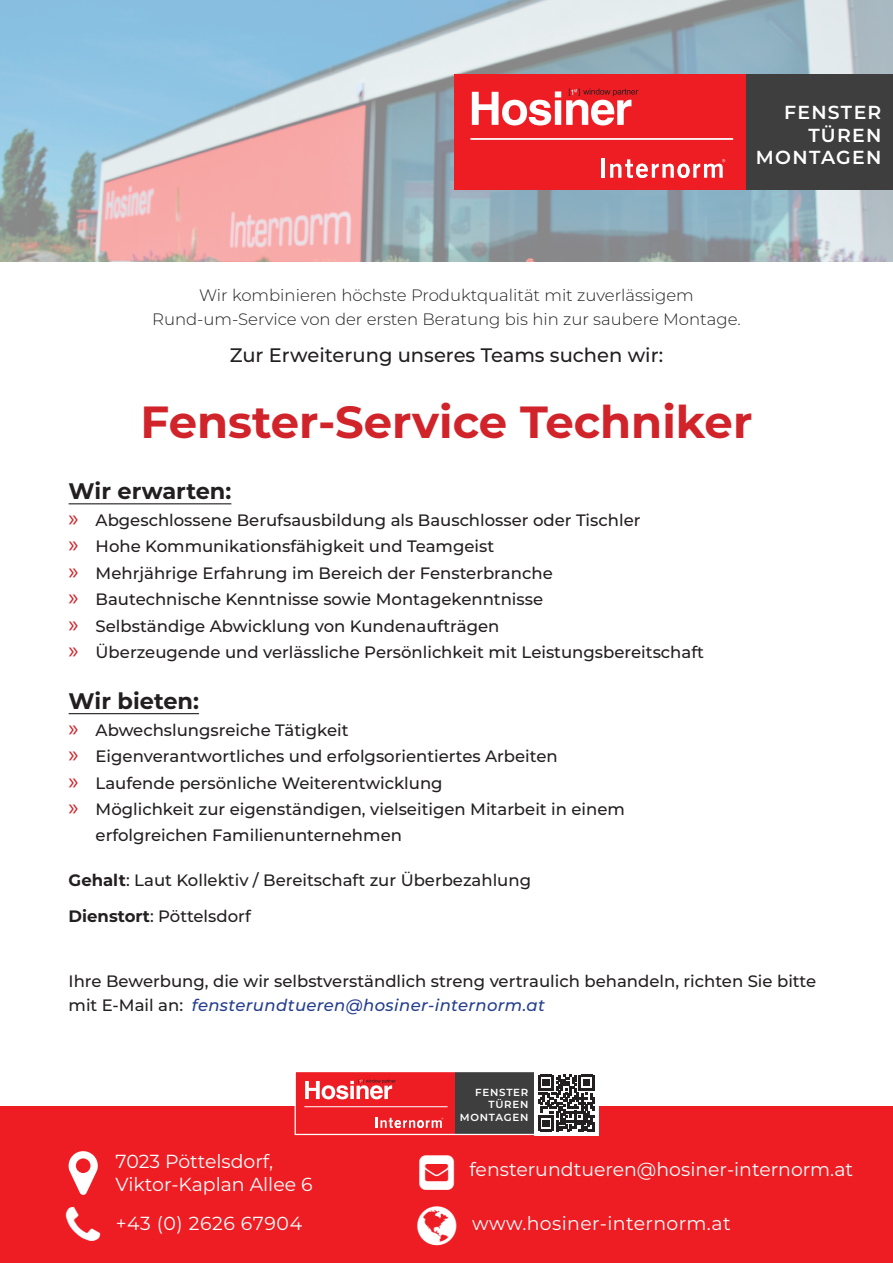
<style>
.page{position:relative;width:893px;height:1263px;background:#fff}
.page>*{position:absolute;margin:0;border:0;box-sizing:border-box;transform-origin:0 0}
.t1{font:700 45px "Montserrat";color:#d1232a}
.t2{font:700 22.5px "Montserrat";color:#231f20}
.t3{font:500 19.5px "Montserrat";color:#231f20}
.t4{font:18.9px/22.6px "Montserrat";color:#fff}
.t5{font:18.9px "Montserrat";letter-spacing:.02em;color:#fff}
.t6{font:600 18.9px/22.6px "Montserrat";letter-spacing:.07em;color:#fff;text-align:right}
.t7{font:18.9px "Montserrat";letter-spacing:.03em;color:#fff}
.t8{font:500 16.5px/26.5px "Montserrat";color:#231f20}
.t9{font:300 16.5px/24px "Montserrat";color:#231f20;text-align:center}
.t10{font:600 10.35px/12.3px "Montserrat";letter-spacing:.07em;color:#fff;text-align:right}
.s1{font-family:"Myriad Pro";font-weight:400;font-size:24px;color:#d1232a}
.s2{font-weight:700}
.s3{font-style:italic;color:#253f8e}
</style>
<div class="page">
<div style="left:0;top:1107px;width:893px;height:156px;background:#ee1d23"></div>
<img style="left:0;top:0;width:893px;height:261px">
<div style="left:454px;top:74px;width:292px;height:116px;background:#ee1d23"></div>
<hr style="left:601px;top:159px;width:4px;height:19px;background:#fff">
<svg style="left:610px;top:159px;width:115px;height:19px"></svg>
<hr style="left:470px;top:138px;width:263px;height:2px;background:#fff">
<svg style="left:472px;top:88px;width:166px;height:37px"></svg>
<div style="left:746px;top:74px;width:147px;height:116px;background:#3e3e3f"></div>
<hr style="left:69px;top:503px;width:162px;height:1px;background:#231f20">
<hr style="left:69px;top:713px;width:130px;height:1px;background:#231f20">
<div style="left:295px;top:1071px;width:160px;height:63px;background:#ee1d23"></div>
<svg style="left:376px;top:1117px;width:67px;height:11px"></svg>
<hr style="left:304px;top:1106px;width:144px;height:1px;background:#fff">
<svg style="left:305px;top:1079px;width:91px;height:20px"></svg>
<div style="left:455px;top:1071px;width:80px;height:63px;background:#3e3e3f"></div>
<div style="left:295px;top:1071px;width:240px;height:64px;border:1px solid #fff"></div>
<div style="left:534px;top:1071px;width:64px;height:64px;background:#fff"></div>
<svg style="left:538px;top:1075px;width:56px;height:56px"></svg>
<p class="t6" style="left:756px;top:100px;width:127px">FENSTER<br>TÜREN<br>MONTAGEN</p>
<p class="t9" style="left:152px;top:283px;width:590px">Wir kombinieren höchste Produktqualität mit zuverlässigem<br>Rund-um-Service von der ersten Beratung bis hin zur saubere Montage.</p>
<p class="t3" style="left:230px;top:342px;width:435px">Zur Erweiterung unseres Teams suchen wir:</p>
<h1 class="t1" style="left:141px;top:389px;width:613px">Fenster-Service Techniker</h1>
<h2 class="t2" style="left:69px;top:475px;width:164px">Wir erwarten:</h2>
<p class="t8" style="left:69px;top:506px;width:637px"><span class="s1">»</span> Abgeschlossene Berufsausbildung als Bauschlosser oder Tischler<br><span class="s1">»</span> Hohe Kommunikationsfähigkeit und Teamgeist<br><span class="s1">»</span> Mehrjährige Erfahrung im Bereich der Fensterbranche<br><span class="s1">»</span> Bautechnische Kenntnisse sowie Montagekenntnisse<br><span class="s1">»</span> Selbständige Abwicklung von Kundenaufträgen<br><span class="s1">»</span> Überzeugende und verlässliche Persönlichkeit mit Leistungsbereitschaft</p>
<h2 class="t2" style="left:69px;top:685px;width:132px">Wir bieten:</h2>
<p class="t8" style="left:69px;top:716px;width:281px"><span class="s1">»</span> Abwechslungsreiche Tätigkeit</p>
<p class="t8" style="left:69px;top:742px;width:491px"><span class="s1">»</span> Eigenverantwortliches und erfolgsorientiertes Arbeiten</p>
<p class="t8" style="left:69px;top:769px;width:376px"><span class="s1">»</span> Laufende persönliche Weiterentwicklung</p>
<p class="t8" style="left:69px;top:795px;width:558px"><span class="s1">»</span> Möglichkeit zur eigenständigen, vielseitigen Mitarbeit in einem</p>
<p class="t8" style="left:96px;top:821px;width:308px">erfolgreichen Familienunternehmen</p>
<p class="t8" style="left:69px;top:866px;width:464px"><span class="s2">Gehalt</span>: Laut Kollektiv / Bereitschaft zur Überbezahlung</p>
<p class="t8" style="left:69px;top:903px;width:184px"><span class="s2">Dienstort</span>: Pöttelsdorf</p>
<p class="t8" style="left:69px;top:969px;width:749px;line-height:24px">Ihre Bewerbung, die wir selbstverständlich streng vertraulich behandeln, richten Sie bitte mit E-Mail an: <span class="s3">fensterundtueren@hosiner-internorm.at</span></p>
<p class="t10" style="left:460px;top:1085px;width:70px">FENSTER<br>TÜREN<br>MONTAGEN</p>
<p class="t4" style="left:116px;top:1150px;width:198px">7023 Pöttelsdorf,<br>Viktor-Kaplan Allee 6</p>
<p class="t7" style="left:116px;top:1210px;width:188px">+43 (0) 2626 67904</p>
<p class="t5" style="left:472px;top:1210px;width:260px">www.hosiner-internorm.at</p>
<p class="t4" style="left:469px;top:1157px;width:385px">fensterundtueren@hosiner-internorm.at</p>
</div>
